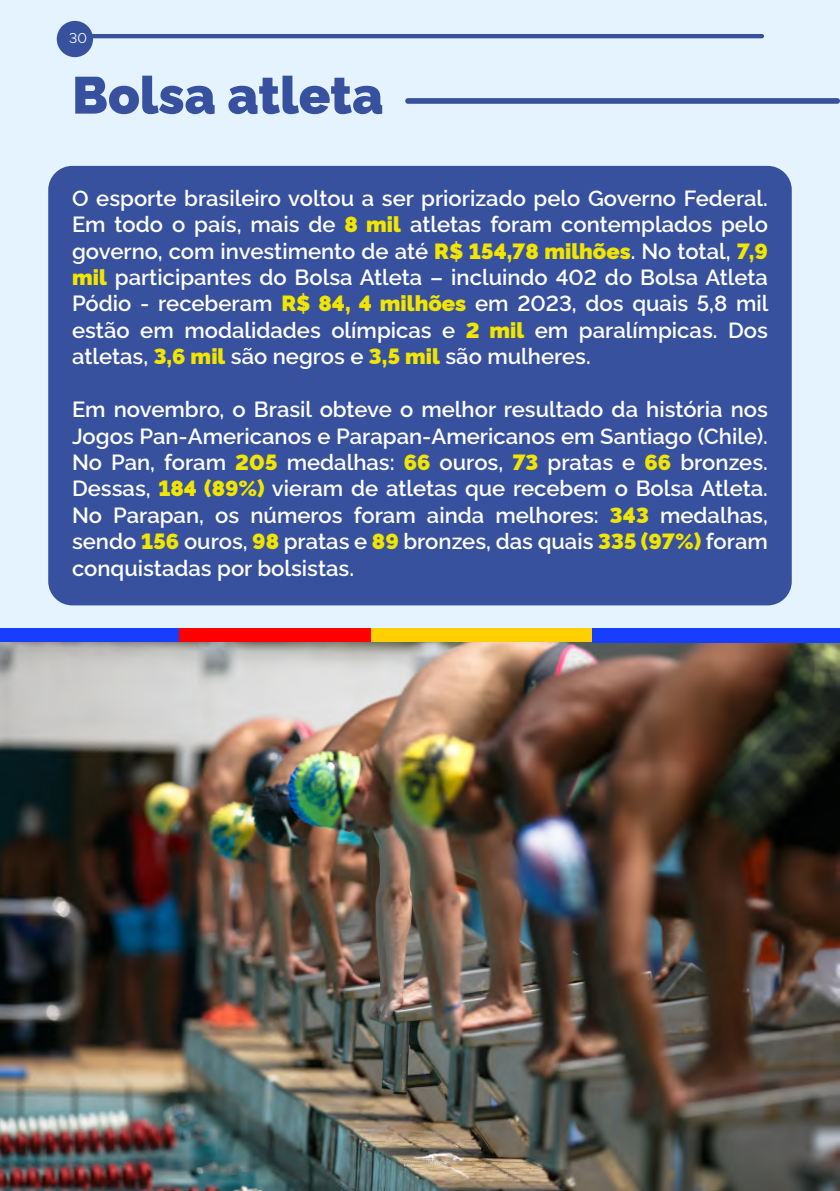
<style>
.page{position:relative;width:840px;height:1191px;background:#fff}
.page>*{position:absolute;margin:0;border:0;box-sizing:border-box;transform-origin:0 0}
.t1{font:900 52px "Rawline";color:#37519f}
.t2{font:600 22px/26.4px "Rawline";color:#fff;text-align:justify}
.t3{font:14px "Rawline";color:#fff}
.s1{font-weight:900;color:#f2e600}
</style>
<div class="page">
<div style="left:0;top:0;width:839px;height:1191px;background:#e5f3ff"></div>
<hr style="left:71px;top:34px;width:692px;height:4px;background:#37519f;border-radius:2px">
<div style="left:57px;top:21px;width:36px;height:36px;background:#37519f;border-radius:50%"></div>
<img style="left:0;top:642px;width:838px;height:549px">
<div style="left:48px;top:166px;width:743px;height:439px;background:#37519f;border-radius:24px"></div>
<div style="left:405px;top:98px;width:434px;height:6px;background:#37519f;border-radius:3px"></div>
<div style="left:0;top:628px;width:212px;height:14px;background:#173dff"></div>
<div style="left:179px;top:628px;width:231px;height:14px;background:#f00"></div>
<div style="left:371px;top:628px;width:231px;height:14px;background:#ffcf00"></div>
<div style="left:591px;top:628px;width:248px;height:14px;background:#173dff"></div>
<p class="t3" style="left:69px;top:27px;width:19px">30</p>
<h1 class="t1" style="left:72px;top:55px;width:312px">Bolsa atleta</h1>
<p class="t2" style="left:72px;top:183px;width:697px">O esporte brasileiro voltou a ser priorizado pelo Governo Federal.<br>Em todo o país, mais de <span class="s1">8 mil</span> atletas foram contemplados pelo governo, com investimento de até <span class="s1">R$ 154,78 milhões</span>. No total, <span class="s1">7,9 mil</span> participantes do Bolsa Atleta – incluindo 402 do Bolsa Atleta Pódio - receberam <span class="s1">R$ 84, 4 milhões</span> em 2023, dos quais 5,8 mil estão em modalidades olímpicas e <span class="s1">2 mil</span> em paralímpicas. Dos atletas, <span class="s1">3,6 mil</span> são negros e <span class="s1">3,5 mil</span> são mulheres.</p>
<p class="t2" style="left:72px;top:394px;width:697px">Em novembro, o Brasil obteve o melhor resultado da história nos Jogos Pan-Americanos e Parapan-Americanos em Santiago (Chile).<br>No Pan, foram <span class="s1">205</span> medalhas: <span class="s1">66</span> ouros, <span class="s1">73</span> pratas e <span class="s1">66</span> bronzes.<br>Dessas, <span class="s1">184 (89%)</span> vieram de atletas que recebem o Bolsa Atleta.<br>No Parapan, os números foram ainda melhores: <span class="s1">343</span> medalhas, sendo <span class="s1">156</span> ouros, <span class="s1">98</span> pratas e <span class="s1">89</span> bronzes, das quais <span class="s1">335 (97%)</span> foram conquistadas por bolsistas.</p>
</div>
